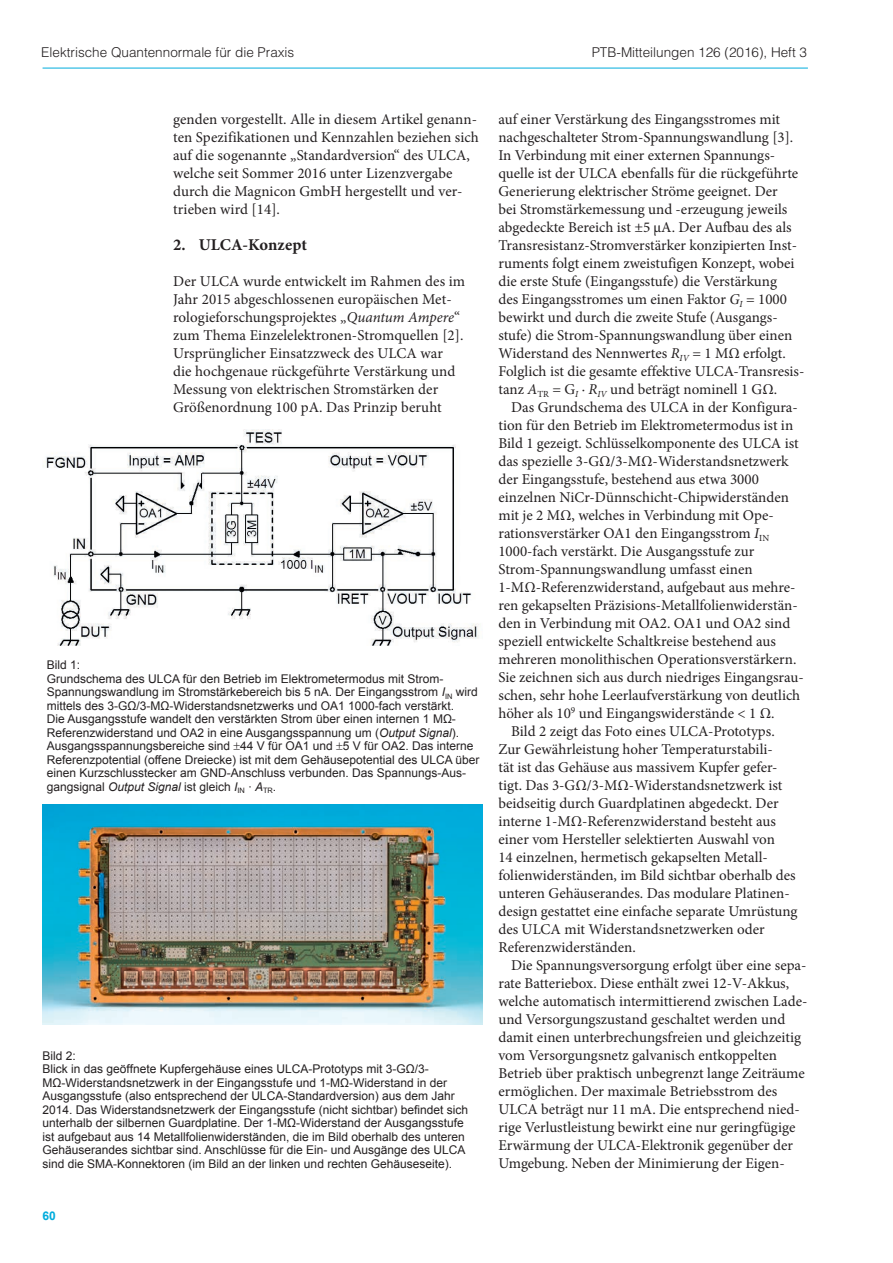
<style>
.page{position:relative;width:893px;height:1263px;background:#fff}
.page>*{position:absolute;margin:0;border:0;box-sizing:border-box;transform-origin:0 0}
.t1{font:700 16.5px "Minion Pro";letter-spacing:.005em;color:#231f20}
.t2{font:15px/18px "Minion Pro";color:#231f20}
.t3{font:300 13.5px "Helvetica LT Std";color:#231f20}
.t4{font:12px/13.5px "Arial";color:#231f20}
.t5{font:700 12px "Arial";color:#00acdd}
.s1{font-style:italic}
.s2{font-style:inherit}
</style>
<div class="page">
<hr style="left:43px;top:68px;width:765px;height:1px;background:#00acdd">
<img style="left:43px;top:430px;width:436px;height:216px">
<img style="left:43px;top:805px;width:439px;height:220px">
<p class="t3" style="left:41px;top:44px;width:255px">Elektrische Quantennormale für die Praxis</p>
<p class="t3" style="left:592px;top:44px;width:217px">PTB-Mitteilungen 126 (2016), Heft 3</p>
<p class="t2" style="left:173px;top:111px;width:307px">genden vorgestellt. Alle in diesem Artikel genann&shy;ten Spezifikationen und Kennzahlen beziehen sich auf die sogenannte „Standardversion“ des ULCA, welche seit Sommer 2016 unter Lizenzvergabe durch die Magnicon GmbH hergestellt und ver&shy;tri eben wird [14].</p>
<p class="t1" style="left:173px;top:233px;width:135px">2. ULCA-Konzept</p>
<p class="t2" style="left:173px;top:273px;width:293px">Der ULCA wurde entwickelt im Rahmen des im Jahr 2015 abgeschlossenen europäischen Met&shy;rologieforschungsprojektes „<span class="s1">Quantum Ampere</span>“ zum Thema Einzelelektronen-St romquellen [2].<br>Ursprünglicher Einsatzzweck des ULCA war die hochgenaue rückgeführte Verstärkung und Messung von elektrischen Stromstärken der Größenordnung 100 pA. Das Prinzip beruht</p>
<p class="t4" style="left:47px;top:659px;width:434px">Bild 1:<br>Grundschema des ULCA für den Betrieb im Elektrometermodus mit Strom-Spannungswandlung im Stromstärkebereich bis 5 nA. Der Eingangsstrom <span class="s1">I</span><sub>IN</sub> wird mittels des 3-GΩ/3-MΩ-Widerstandsnetzwerks und OA1 1000-fach verstärkt.<br>Die Ausgangsstufe wandelt den verstärkten Strom über einen internen 1 MΩ-Referenzwiderstand und OA2 in eine Ausgangsspannung um (<span class="s1">Output Signal</span>).<br>Ausgangsspannungsbereiche sind 44 V für OA1 und 5 V für OA2. Das interne Referenzpotential (offene Dreiecke) ist mit dem Gehäusepotential des ULCA über einen Kurzschlusstecker am GND-Anschluss verbunden. Das Spannungs-Aus&shy;gangsignal <span class="s1">Output Signal</span> ist gleich <span class="s1">I</span><sub>IN</sub> ∙ <span class="s1">A</span><sub>TR</sub>.</p>
<p class="t4" style="left:43px;top:1049px;width:427px">Bild 2:<br>Blick in das geöffnete Kupfergehäuse eines ULCA-Prototyps mit 3-GΩ/3- MΩ-Widerstandsnetzwerk in der Eingangsstufe und 1-MΩ-Widerstand in der Ausgangsstufe (also entsprechend der ULCA-Standardversion) aus dem Jahr 2014. Das Widerstandsnetzwerk der Eingangsstufe (nicht sichtbar<span class="s2">) befi</span>ndet sich unterhalb der silbernen Guardplatine. Der 1-MΩ-Widerstand der Ausgangsstufe ist aufgebaut aus 14 Metallfolienwiderständen, die im Bild oberhalb des unteren Gehäuserandes sichtbar sind. Anschlüsse für die Ein- und Ausgänge des ULCA sind die SMA-Konnektoren (im Bild an der linken und rechten Gehäuseseite).</p>
<p class="t5" style="left:43px;top:1208px;width:15px">60</p>
<p class="t2" style="left:498px;top:111px;width:307px">auf einer Verstärkung des Eingangsstromes mit nachgeschalteter Strom-Spannu ngswandlung [3].<br>In Verbindung mit einer externen Spannungs&shy;quelle ist der ULCA ebenfalls für die rückgeführte Generierung elektrischer Ströme geeignet. Der<br>bei Stromstärkemessung und -erzeugung jeweils abgedeckte Bereich ist ±5 µA. Der Aufbau des als Transresistanz-Stromverstärker konzipierten Inst&shy;ruments folgt einem zweistufigen Konzept, wobei die erste Stufe (Eingangsstufe) die Verstärkung<br>des Eingangsstromes um einen Faktor <span class="s1">G</span><sub>I</sub> = 1000 bewirkt und durch die zweite Stufe (Ausgangs&shy;stufe) die Strom-Spannungswandlung über einen Widerstand des Nennwertes <span class="s1">R</span><sub>IV</sub> = 1 MΩ erfolgt.<br>Folglich ist die gesamte effektive ULCA-Transresis&shy;tanz <span class="s1">A</span><sub>TR</sub> = G<sub>I</sub> ∙ <span class="s1">R</span><sub>IV</sub> und beträgt nominell 1 GΩ.</p>
<p class="t2" style="left:511px;top:399px;width:288px">Das Grundschema des ULCA in der Konfigura-</p>
<p class="t2" style="left:498px;top:417px;width:296px">tion für den Betrieb im Elektromete rmodus ist in</p>
<p class="t2" style="left:498px;top:435px;width:302px">Bild 1 gezeigt. Schlüsselkomponente des ULCA ist</p>
<p class="t2" style="left:498px;top:453px;width:292px">das spezielle 3-GΩ/3-MΩ-Widerstandsnetzwerk</p>
<p class="t2" style="left:498px;top:471px;width:262px">der Eingangsstufe, bestehend aus etwa 3000</p>
<p class="t2" style="left:498px;top:489px;width:292px">einzelnen NiCr-Dünnschicht-Chipwiderständen</p>
<p class="t2" style="left:498px;top:507px;width:277px">mit je 2 MΩ, welches in Verbindung mit Ope-</p>
<p class="t2" style="left:498px;top:525px;width:272px">rationsverstärker OA1 den Eingangsstrom <span class="s1">I</span><sub>IN</sub></p>
<p class="t2" style="left:498px;top:543px;width:257px">1000-fach verstärkt. Die Ausgangsstufe zur</p>
<p class="t2" style="left:498px;top:561px;width:256px">Strom-Spannungswandlung umfasst einen</p>
<p class="t2" style="left:498px;top:579px;width:299px">1-MΩ-Referenzwiderstand, aufgebaut aus mehre-</p>
<p class="t2" style="left:498px;top:597px;width:301px">ren gekapselten Präzisions-Metallfolienwiderstän-</p>
<p class="t2" style="left:498px;top:615px;width:293px">den in Verbindung mit OA2. OA1 und OA2 sind</p>
<p class="t2" style="left:498px;top:633px;width:279px">speziell entwickelte Schaltkreise bestehend aus</p>
<p class="t2" style="left:498px;top:651px;width:300px">mehreren monolithischen Operationsverstärkern.</p>
<p class="t2" style="left:498px;top:669px;width:307px">Sie zeichnen sich aus durch niedriges Eingangsrau-</p>
<p class="t2" style="left:498px;top:687px;width:303px">schen, sehr hohe Leerlaufverstärkung von deutlich</p>
<p class="t2" style="left:498px;top:705px;width:278px">höher als 10<sup>9</sup> und Eingangswider stände &lt; 1 Ω.</p>
<p class="t2" style="left:511px;top:723px;width:265px">Bild 2 zeigt das Foto eines ULCA-Prototyps.</p>
<p class="t2" style="left:498px;top:741px;width:276px">Zur Gewährleistung hoher Temperaturstabili-</p>
<p class="t2" style="left:498px;top:759px;width:281px">tät ist das Gehäuse aus massivem Kupfer gefer-</p>
<p class="t2" style="left:498px;top:777px;width:285px">tigt. Das 3-GΩ/3-MΩ-Widerstandsnetzwerk ist</p>
<p class="t2" style="left:498px;top:795px;width:282px">beidseitig durch Guardplatinen abgedeckt. Der</p>
<p class="t2" style="left:498px;top:813px;width:279px">interne 1-MΩ-Referenzwiderstand besteht aus</p>
<p class="t2" style="left:498px;top:831px;width:278px">einer vom Hersteller selektierten Auswahl von</p>
<p class="t2" style="left:498px;top:849px;width:271px">14 einzelnen, hermetisch gekapselten Metall-</p>
<p class="t2" style="left:498px;top:867px;width:299px">folienwiderständen, im Bild sichtbar oberhalb des</p>
<p class="t2" style="left:498px;top:885px;width:293px">unteren Gehäuserandes. Das modulare Platinen-</p>
<p class="t2" style="left:498px;top:903px;width:301px">design gestattet eine einfache separate Umrüstung</p>
<p class="t2" style="left:498px;top:921px;width:268px">des ULCA mit Widerstandsnetzwerken oder</p>
<p class="t2" style="left:498px;top:939px;width:139px">Referenzwiderständen.</p>
<p class="t2" style="left:511px;top:957px;width:297px">Die Spannungsversorgung erfolgt über eine sepa-</p>
<p class="t2" style="left:498px;top:975px;width:292px">rate Batteriebox. Diese enthält zwei 12-V-Akkus,</p>
<p class="t2" style="left:498px;top:993px;width:310px">welche automatisch intermittierend zwischen Lade-</p>
<p class="t2" style="left:498px;top:1011px;width:288px">und Versorgungszustand geschaltet werden und</p>
<p class="t2" style="left:498px;top:1029px;width:304px">damit einen unterbrechungsfreien und gleichzeitig</p>
<p class="t2" style="left:498px;top:1047px;width:280px">vom Versorgungsnetz galvanisch entkoppelten</p>
<p class="t2" style="left:498px;top:1065px;width:308px">Betrieb über praktisch unbegrenzt lange Zeiträume</p>
<p class="t2" style="left:498px;top:1083px;width:280px">ermöglichen. Der maximale Betriebsstrom des</p>
<p class="t2" style="left:498px;top:1101px;width:303px">ULCA beträgt nur 11 mA. Die entsprechend nied-</p>
<p class="t2" style="left:498px;top:1119px;width:298px">rige Verlustleistung bewirkt eine nur geringfügige</p>
<p class="t2" style="left:498px;top:1137px;width:296px">Erwärmung der ULCA-Elektronik gegenüber der</p>
<p class="t2" style="left:498px;top:1155px;width:288px">Umgebung. Neben der Minimierung der Eigen-</p>
</div>
